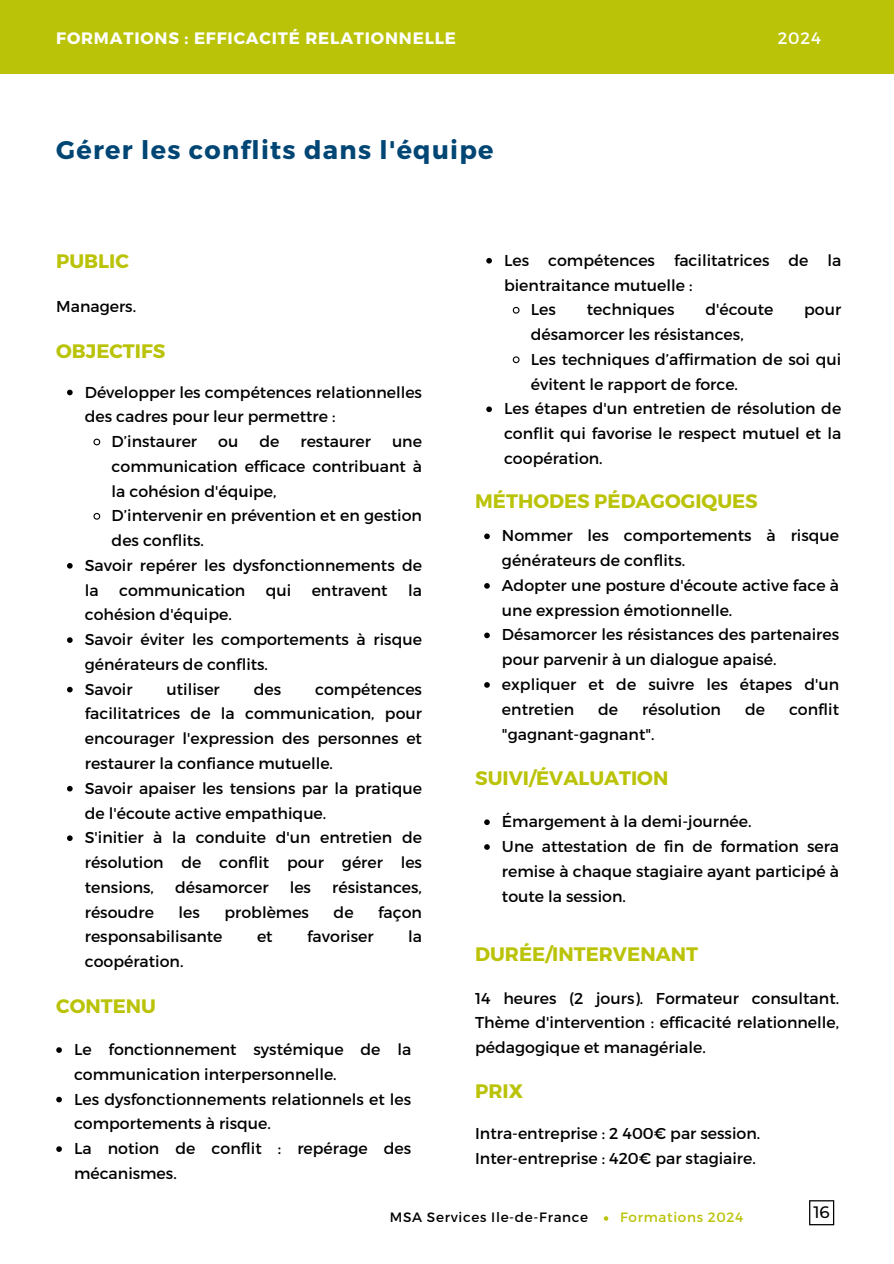
<style>
.page{position:relative;width:894px;height:1264px;background:#fff}
.page>*{position:absolute;margin:0;border:0;box-sizing:border-box;transform-origin:0 0}
.t1{font:700 25.5px "Montserrat";letter-spacing:.05em;color:#004674}
.t2{font:700 19.5px "Montserrat";color:#bac308}
.t3{font:700 16.5px "Montserrat";letter-spacing:.05em;color:#fff}
.t4{font:16.5px "Montserrat";color:#fff}
.t5{font:500 16.5px "Montserrat";color:#000}
.t6{font:15.75px/24.8px "Montserrat";color:#000}
.t7{font:13.5px "Montserrat";letter-spacing:.05em;color:#000}
.t8{font:13.5px "Montserrat";letter-spacing:.05em;color:#bac308}
</style>
<div class="page">
<div style="left:0;top:0;width:893px;height:73px;background:#bac308"></div>
<svg style="left:809px;top:1200px;width:25px;height:25px"></svg>
<svg style="left:67px;top:389px;width:6px;height:6px"></svg>
<svg style="left:93px;top:438px;width:8px;height:8px"></svg>
<svg style="left:93px;top:512px;width:8px;height:8px"></svg>
<svg style="left:67px;top:563px;width:6px;height:5px"></svg>
<svg style="left:67px;top:637px;width:6px;height:6px"></svg>
<svg style="left:67px;top:686px;width:6px;height:6px"></svg>
<svg style="left:67px;top:785px;width:6px;height:6px"></svg>
<svg style="left:67px;top:835px;width:6px;height:6px"></svg>
<svg style="left:56px;top:1047px;width:6px;height:5px"></svg>
<svg style="left:56px;top:1096px;width:6px;height:6px"></svg>
<svg style="left:56px;top:1146px;width:6px;height:5px"></svg>
<svg style="left:484px;top:533px;width:5px;height:6px"></svg>
<svg style="left:484px;top:583px;width:5px;height:5px"></svg>
<svg style="left:484px;top:632px;width:5px;height:6px"></svg>
<svg style="left:484px;top:682px;width:5px;height:5px"></svg>
<svg style="left:484px;top:819px;width:5px;height:6px"></svg>
<svg style="left:484px;top:844px;width:5px;height:5px"></svg>
<svg style="left:603px;top:1216px;width:5px;height:4px"></svg>
<svg style="left:486px;top:258px;width:6px;height:5px"></svg>
<svg style="left:512px;top:306px;width:8px;height:8px"></svg>
<svg style="left:512px;top:356px;width:8px;height:8px"></svg>
<svg style="left:486px;top:406px;width:6px;height:6px"></svg>
<p class="t3" style="left:56px;top:27px;width:401px">FORMATIONS : EFFICACITÉ RELATIONNELLE</p>
<p class="t4" style="left:777px;top:27px;width:45px">2024</p>
<p class="t1" style="left:56px;top:133px;width:439px">Gérer les conflits dans l'équipe</p>
<p class="t2" style="left:56px;top:249px;width:74px">PUBLIC</p>
<p class="t6" style="left:56px;top:293px;width:81px">Managers.</p>
<p class="t2" style="left:56px;top:338px;width:111px">OBJECTIFS</p>
<p class="t6" style="left:85px;top:379px;width:338px">Développer les compétences relationnelles des cadres pour leur permettre :</p>
<p class="t6" style="left:112px;top:428px;width:87px">D’instaurer</p>
<p class="t6" style="left:218px;top:428px;width:22px">ou</p>
<p class="t6" style="left:259px;top:428px;width:22px">de</p>
<p class="t6" style="left:300px;top:428px;width:72px">restaurer</p>
<p class="t6" style="left:112px;top:428px;width:312px;text-align:justify;text-indent:280px">une communication efficace contribuant à la cohésion d'équipe,</p>
<p class="t6" style="left:112px;top:502px;width:312px">D’intervenir en prévention et en gestion des conflits.</p>
<p class="t6" style="left:85px;top:552px;width:338px">Savoir repérer les dysfonctionnements de la</p>
<p class="t6" style="left:119px;top:577px;width:128px">communication</p>
<p class="t6" style="left:266px;top:577px;width:27px">qui</p>
<p class="t6" style="left:311px;top:577px;width:77px">entravent</p>
<p class="t6" style="left:408px;top:577px;width:15px">la</p>
<p class="t6" style="left:85px;top:601px;width:148px">cohésion d'équipe.</p>
<p class="t6" style="left:85px;top:626px;width:338px">Savoir éviter les comportements à risque générateurs de conflits.</p>
<p class="t6" style="left:85px;top:676px;width:49px">Savoir</p>
<p class="t6" style="left:166px;top:676px;width:55px">utiliser</p>
<p class="t6" style="left:254px;top:676px;width:29px">des</p>
<p class="t6" style="left:85px;top:676px;width:338px;text-align:justify;text-indent:230px">compétences facilitatrices de la communication, pour encourager l'expression des personnes et restaurer la confiance mutuelle.</p>
<p class="t6" style="left:85px;top:775px;width:338px">Savoir apaiser les tensions par la pratique de l'écoute active empathique.</p>
<p class="t6" style="left:85px;top:824px;width:338px;text-align:justify">S'initier à la conduite d'un entretien de résolution de conflit pour gérer les tensions,</p>
<p class="t6" style="left:175px;top:874px;width:95px">désamorcer</p>
<p class="t6" style="left:289px;top:874px;width:23px">les</p>
<p class="t6" style="left:332px;top:874px;width:91px">résistances,</p>
<p class="t6" style="left:85px;top:898px;width:71px">résoudre</p>
<p class="t6" style="left:178px;top:898px;width:23px">les</p>
<p class="t6" style="left:224px;top:898px;width:86px">problèmes</p>
<p class="t6" style="left:333px;top:898px;width:22px">de</p>
<p class="t6" style="left:378px;top:898px;width:45px">façon</p>
<p class="t6" style="left:85px;top:923px;width:139px">responsabilisante</p>
<p class="t6" style="left:257px;top:923px;width:17px">et</p>
<p class="t6" style="left:307px;top:923px;width:68px">favoriser</p>
<p class="t6" style="left:408px;top:923px;width:15px">la</p>
<p class="t6" style="left:85px;top:948px;width:100px">coopération.</p>
<p class="t2" style="left:56px;top:993px;width:101px">CONTENU</p>
<p class="t6" style="left:74px;top:1036px;width:338px">Le fonctionnement systémique de la communication interpersonnelle.</p>
<p class="t6" style="left:74px;top:1085px;width:338px">Les dysfonctionnements relationnels et les comportements à risque.</p>
<p class="t6" style="left:74px;top:1135px;width:338px">La notion de conflit : repérage des mécanismes.</p>
<p class="t6" style="left:504px;top:247px;width:338px">Les compétences facilitatrices de la bientraitance mutuelle :</p>
<p class="t6" style="left:530px;top:296px;width:27px">Les</p>
<p class="t6" style="left:586px;top:296px;width:89px">techniques</p>
<p class="t6" style="left:705px;top:296px;width:69px">d'écoute</p>
<p class="t6" style="left:804px;top:296px;width:39px">pour</p>
<p class="t6" style="left:530px;top:321px;width:214px">désamorcer les résistances,</p>
<p class="t6" style="left:530px;top:346px;width:312px">Les techniques d’affirmation de soi qui évitent le rapport de force.</p>
<p class="t6" style="left:504px;top:395px;width:338px;text-align:justify">Les étapes d'un entretien de résolution de conflit qui favorise le respect mutuel et la coopération.</p>
<p class="t2" style="left:475px;top:488px;width:284px">MÉTHODES PÉDAGOGIQUES</p>
<p class="t6" style="left:502px;top:522px;width:338px">Nommer les comportements à risque générateurs de conflits.</p>
<p class="t6" style="left:502px;top:572px;width:338px">Adopter une posture d'écoute active face à une expression émotionnelle.</p>
<p class="t6" style="left:502px;top:621px;width:338px">Désamorcer les résistances des partenaires pour parvenir à un dialogue apaisé.</p>
<p class="t6" style="left:502px;top:671px;width:338px">expliquer et de suivre les étapes d'un entretien</p>
<p class="t6" style="left:598px;top:696px;width:22px">de</p>
<p class="t6" style="left:642px;top:696px;width:80px">résolution</p>
<p class="t6" style="left:744px;top:696px;width:22px">de</p>
<p class="t6" style="left:788px;top:696px;width:52px">conflit</p>
<p class="t6" style="left:502px;top:720px;width:154px">"gagnant-gagnant".</p>
<p class="t2" style="left:475px;top:765px;width:195px">SUIVI/ÉVALUATION</p>
<p class="t6" style="left:502px;top:808px;width:251px">Émargement à la demi-journée.</p>
<p class="t6" style="left:502px;top:833px;width:338px;text-align:justify">Une attestation de fin de formation sera remise à chaque stagiaire ayant participé à toute la session.</p>
<p class="t2" style="left:475px;top:941px;width:224px">DURÉE/INTERVENANT</p>
<p class="t6" style="left:475px;top:984px;width:365px;text-align:justify">14 heures (2 jours). Formateur consultant.<br>Thème d'intervention : efficacité relationnelle, pédagogique et managériale.</p>
<p class="t2" style="left:475px;top:1077px;width:49px">PRIX</p>
<p class="t6" style="left:475px;top:1120px;width:286px">Intra-entreprise : 2 400€ par session.</p>
<p class="t6" style="left:475px;top:1145px;width:282px">Inter-entreprise : 420€ par stagiaire.</p>
<p class="t7" style="left:389px;top:1208px;width:200px">MSA Services Ile-de-France</p>
<p class="t8" style="left:620px;top:1208px;width:125px">Formations 2024</p>
<p class="t5" style="left:813px;top:1202px;width:18px">16</p>
</div>
